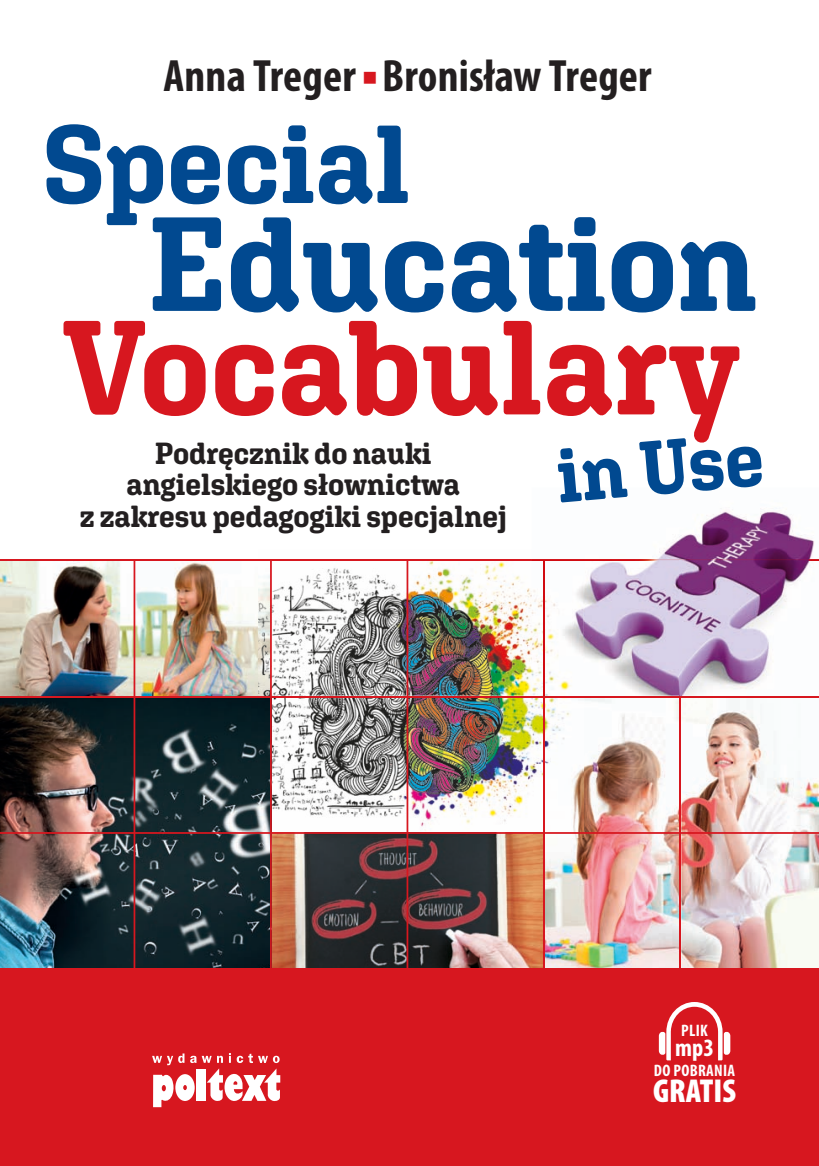
<style>
.page{position:relative;width:819px;height:1166px;background:#fff}
.page>*{position:absolute;margin:0;border:0;box-sizing:border-box;transform-origin:0 0}
.t1{font:700 133.53px "Aglet Slab";color:#d7171f;scale:.92 1}
.t2{font:700 133.53px "Aglet Slab";letter-spacing:-.005em;color:#014990;scale:.92 1}
.t3{font:700 110.6px "Aglet Slab";color:#014990;scale:.92 1}
.t4{font:700 76.3px "Aglet Slab";color:#014990;scale:.92 1}
.t5{font:700 condensed 45.5px "Myriad Pro";letter-spacing:.005em;color:#231f20}
.t6{font:900 condensed 33.25px "Myriad Pro";color:#fff}
.t7{font:700 30.45px/31.5px "Aglet Slab";color:#231f20;text-align:center;scale:.92 1}
.t8{font:700 condensed 25.03px "Myriad Pro";color:#fff}
.t9{font:700 condensed 16.62px "Myriad Pro";letter-spacing:.02em;color:#fff}
</style>
<div class="page">
<img style="left:0;top:561px;width:270px;height:407px">
<img style="left:545px;top:697px;width:274px;height:271px">
<img style="left:272px;top:838px;width:271px;height:130px">
<img style="left:259px;top:561px;width:284px;height:277px">
<img style="left:545px;top:697px;width:38px;height:141px">
<hr style="left:134px;top:559px;width:1px;height:424px;background:#d7171f">
<hr style="left:270px;top:559px;width:2px;height:424px;background:#d7171f">
<hr style="left:406px;top:559px;width:2px;height:424px;background:#d7171f">
<hr style="left:543px;top:559px;width:2px;height:424px;background:#d7171f">
<hr style="left:679px;top:559px;width:2px;height:424px;background:#d7171f">
<hr style="left:0;top:832px;width:819px;height:2px;background:#d7171f">
<hr style="left:0;top:695px;width:819px;height:2px;background:#d7171f">
<hr style="left:0;top:559px;width:819px;height:2px;background:#d7171f">
<div style="left:0;top:968px;width:819px;height:198px;background:#d7171f"></div>
<img style="left:583px;top:508px;width:231px;height:187px">
<img style="left:531px;top:561px;width:52px;height:134px">
<img style="left:543px;top:561px;width:2px;height:134px">
<img style="left:679px;top:561px;width:2px;height:134px">
<img style="left:531px;top:695px;width:288px;height:1px">
<img style="left:532px;top:559px;width:287px;height:2px">
<svg style="left:152px;top:1053px;width:128px;height:54px"></svg>
<svg style="left:658px;top:1002px;width:72px;height:58px"></svg>
<h3 class="t5" style="left:163px;top:48px;width:489px">Anna Treger Bronisław Treger</h3>
<h2 class="t3" style="left:43px;top:98px;width:400px">Special</h2>
<h1 class="t2" style="left:149px;top:184px;width:663px">Education</h1>
<h1 class="t1" style="left:62px;top:287px;width:739px">Vocabulary</h1>
<h3 class="t4" style="left:553px;top:430px;width:227px;rotate:-5deg">in Use</h3>
<p class="t7" style="left:80px;top:437px;width:466px">Podręcznik do nauki angielskiego słownictwa<br>z zakresu pedagogiki specjalnej</p>
<p class="t9" style="left:681px;top:1020px;width:28px">PLIK</p>
<p class="t8" style="left:675px;top:1032px;width:40px">mp3</p>
<p class="t9" style="left:654px;top:1060px;width:83px">DO POBRANIA</p>
<p class="t6" style="left:653px;top:1069px;width:84px">GRATIS</p>
</div>
